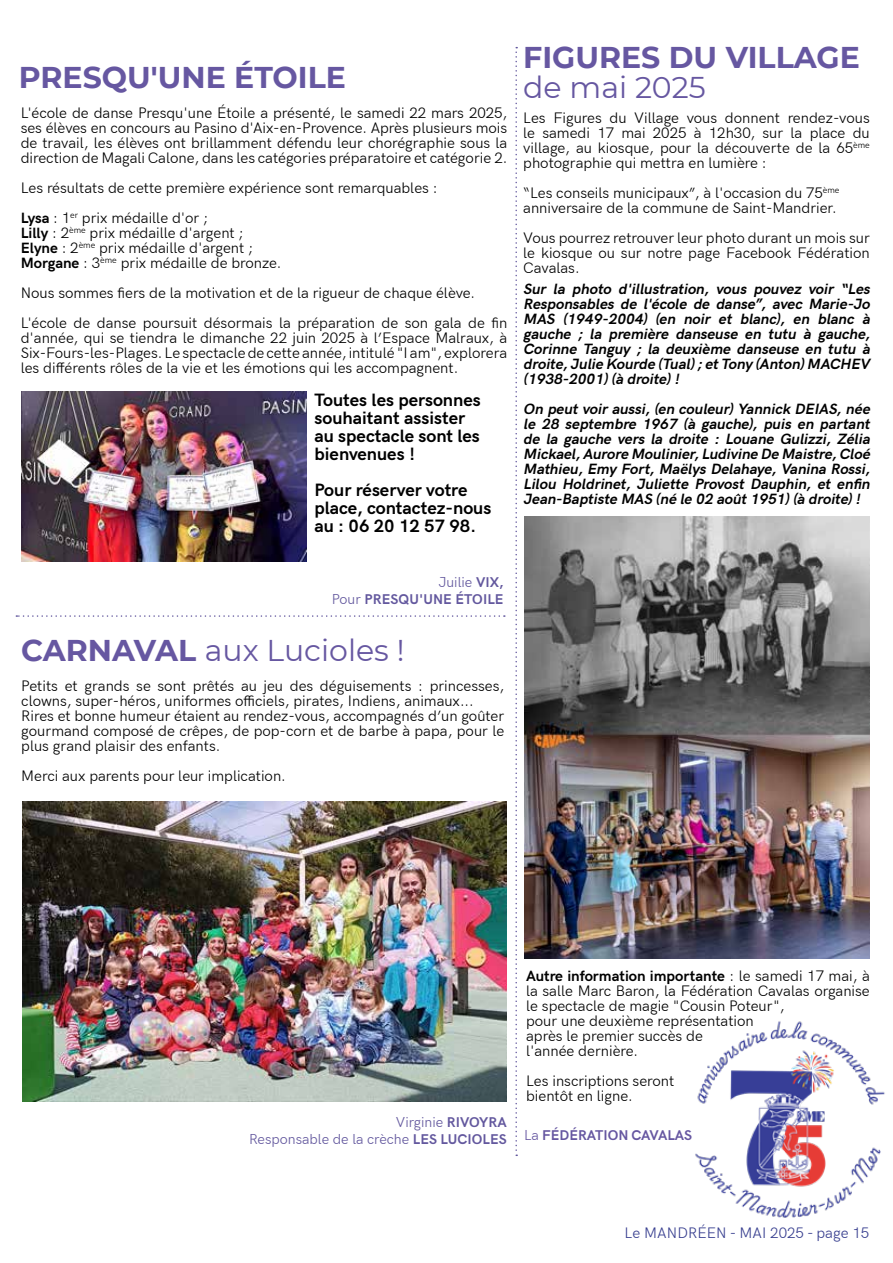
<style>
.page{position:relative;width:893px;height:1263px;background:#fff}
.page>*{position:absolute;margin:0;border:0;box-sizing:border-box;transform-origin:0 0}
.t1{font:700 30px "Montserrat";color:#6657a1}
.t2{font:30px "Montserrat";color:#6657a1}
.t3{font:700 18px/18px "HK Grotesk";color:#000}
.t4{font:15px/15px "HK Grotesk";color:#000}
.t5{font:italic 700 15px/15px "HK Grotesk";color:#000;text-align:justify}
.t6{font:15px "HK Grotesk";letter-spacing:.005em;color:#394090}
.t7{font:14.25px/16.5px "HK Grotesk";color:#63589e;text-align:right}
.t8{font:700 14.25px/16.5px "HK Grotesk";letter-spacing:.005em;color:#63589e;text-align:right}
.t9{font:700 14.25px "HK Grotesk";color:#6657a1}
.s1{font-weight:700}
.s2{font-family:"HK Grotesk Regular Legacy"}
.s3{font-weight:400}
</style>
<div class="page">
<img style="left:695px;top:1021px;width:190px;height:197px">
<svg style="left:515px;top:47px;width:2px;height:1109px"></svg>
<img style="left:524px;top:516px;width:346px;height:443px">
<svg style="left:16px;top:615px;width:489px;height:2px"></svg>
<img style="left:22px;top:391px;width:284px;height:171px">
<img style="left:22px;top:801px;width:484px;height:300px">
<h1 class="t1" style="left:19px;top:56px;width:329px">PRESQU'UNE ÉTOILE</h1>
<p class="t4" style="left:21px;top:104px;width:488px;text-align:justify">L'école de danse Presqu'une Étoile a présenté, le samedi 22 mars 2025, ses élèves en concours au Pasino d'Aix-en-Provence. Après plusieurs mois de travail, les élèves ont brillamment défendu leur chorégraphie sous la direction de Magali Calone, dans les catégories préparatoire et catégorie 2.</p>
<p class="t4" style="left:21px;top:172px;width:418px;line-height:30px">Les résultats de cette première expérience sont remarquables :<br><span class="s1">Lysa</span> <span class="s2">:</span> 1<sup>er</sup> prix médaille d'or ;</p>
<p class="t4" style="left:21px;top:224px;width:262px"><span class="s1">Lilly</span> <span class="s2">:</span> 2<sup>ème</sup> prix médaille d'argent ;<br><span class="s1">Elyne</span> <span class="s2">:</span> 2<sup>ème</sup> prix médaille d'argent ;<br><span class="s1">Morgane</span> : 3<sup>ème</sup> prix médaille de bronze.</p>
<p class="t4" style="left:21px;top:277px;width:488px;line-height:30px">Nous sommes fiers de la motivation et de la rigueur de chaque élève.<br>L'école de danse poursuit désormais la préparation de son gala de fin</p>
<p class="t4" style="left:21px;top:329px;width:488px;text-align:justify">d'année, qui se tiendra le dimanche 22 juin 2025 à l’Espace Malraux, à Six-Fours-les-Plages. Le spectacle de cette année, intitulé "I am", explorera les différents rôles de la vie et les émotions qui les accompagnent.</p>
<p class="t3" style="left:315px;top:390px;width:168px">Toutes les personnes souhaitant assister au spectacle sont les bienvenues !</p>
<p class="t3" style="left:315px;top:480px;width:178px">Pour réserver votre place, contactez-nous au : 06 20 12 57 98.</p>
<h1 class="t1" style="left:523px;top:35px;width:338px">FIGURES DU VILLAGE</h1>
<h1 class="t2" style="left:523px;top:66px;width:184px">de mai 2025</h1>
<p class="t4" style="left:523px;top:109px;width:348px;text-align:justify">Les Figures du Village vous donnent rendez-vous le samedi 17 mai 2025 à 12h30, sur la place du village, au kiosque, pour la découverte de la 65<sup>ème </sup>photographie qui mettra en lumière :</p>
<p class="t4" style="left:523px;top:184px;width:318px">“Les conseils municipaux”, à l'occasion du 75<sup>ème </sup>anniversaire de la commune de Saint-Mandrier.</p>
<p class="t4" style="left:523px;top:229px;width:348px;text-align:justify">Vous pourrez retrouver leur photo durant un mois sur le kiosque ou sur notre page Facebook Fédération Cavalas.</p>
<p class="t5" style="left:523px;top:280px;width:352px">Sur la photo d'illustration, vous pouvez voir “Les Responsables de l'école de danse”, avec Marie-Jo MAS (1949-2004) (en noir et blanc), en blanc à gauche ; la première danseuse en tutu à gauche, Corinne Tanguy ; la deuxième danseuse en tutu à droite,Julie Kourde (Tual);etTony (Anton)MACHEV (1938-2001)(à droite)!</p>
<p class="t5" style="left:523px;top:400px;width:352px">On peutvoiraussi,(en couleur)Yannick DEIAS,née le 28 septembre 1967 (à gauche), puis en partant de la gauche vers la droite : Louane Gulizzi, Zélia Mickael,Aurore Moulinier,Ludivine De Maistre,Cloé Mathieu, Emy Fort, Maëlys Delahaye, Vanina Rossi, Lilou Holdrinet, Juliette Provost Dauphin, et enfin Jean-Baptiste MAS (né le 02 août1951)(à droite)!</p>
<p class="t8" style="left:332px;top:573px;width:173px"><span class="s3">Juilie</span> VIX,<br><span class="s3">Pour</span> PRESQU'UNE ÉTOILE</p>
<h1 class="t2" style="left:21px;top:630px;width:385px"><span class="s1">CARNAVAL</span> aux Lucioles !</h1>
<p class="t4" style="left:21px;top:677px;width:484px">Petits et grands se sont prêtés au jeu des déguisements : princesses, clowns, super-héros, uniformes officiels, pirates, Indiens, animaux...<br>Rires et bonne humeur étaient au rendez-vous, accompagnés d’un goûter gourmand composé de crêpes, de pop-corn et de barbe à papa, pour le plus grand plaisir des enfants.</p>
<p class="t4" style="left:21px;top:767px;width:266px">Merci aux parents pour leur implication.</p>
<p class="t7" style="left:249px;top:1113px;width:259px">Virginie <span class="s1">RIVOYRA<br></span>Responsable de la crèche <span class="s1">LES LUCIOLES</span></p>
<p class="t4" style="left:526px;top:967px;width:345px"><span class="s1">Autre information importante</span> : le samedi 17 mai, à la salle Marc Baron, la Fédération Cavalas organise le spectacle de magie "Cousin Poteur",<br>pour une deuxième représentation<br>après le premier succès de<br>l'année dernière.</p>
<p class="t4" style="left:526px;top:1072px;width:150px">Les inscriptions seront bientôt en ligne.</p>
<p class="t9" style="left:524px;top:1124px;width:170px"><span class="s3">La</span> FÉDÉRATION CAVALAS</p>
<p class="t6" style="left:625px;top:1221px;width:246px">Le MANDRÉEN - MAI 2025 - page 15</p>
</div>
